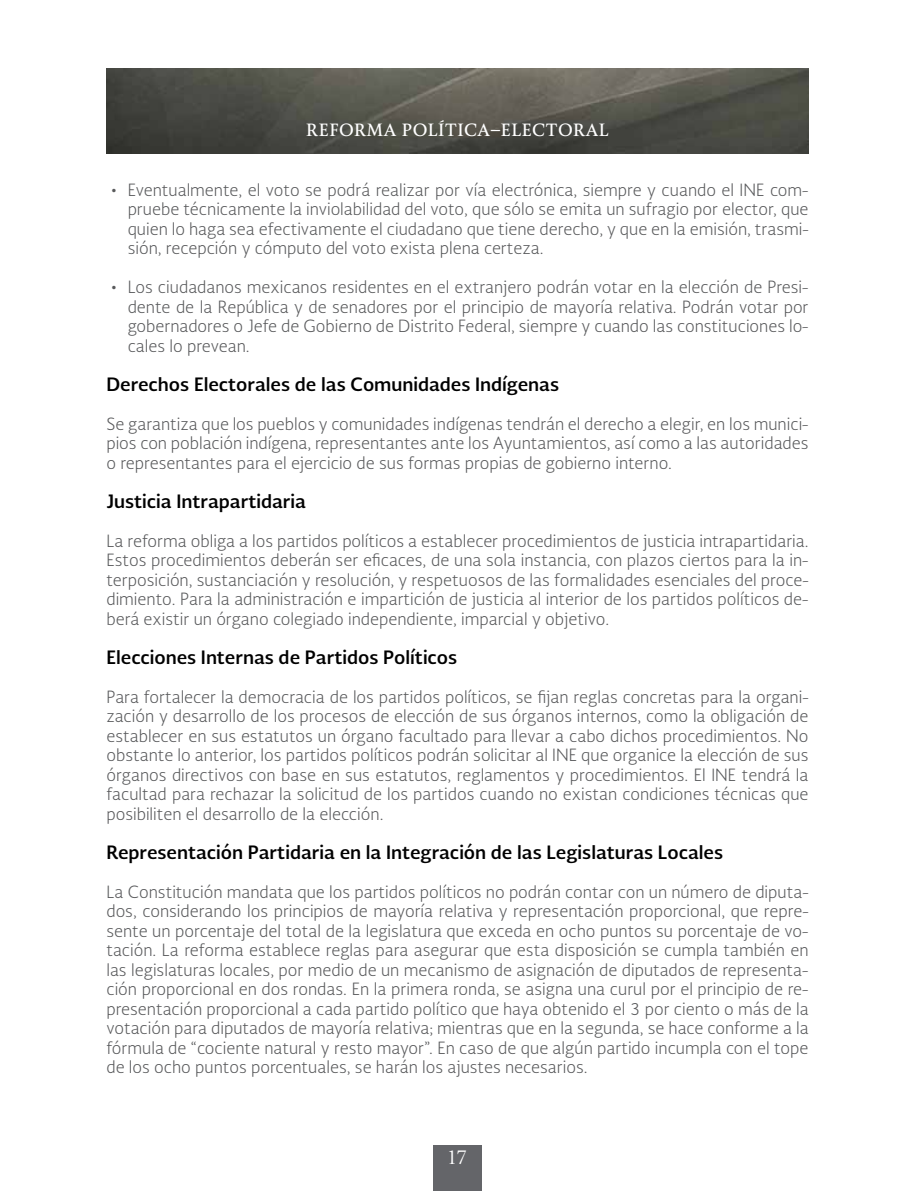
<style>
.page{position:relative;width:915px;height:1191px;background:#fff}
.page>*{position:absolute;margin:0;border:0;box-sizing:border-box;transform-origin:0 0}
.t1{font:700 18px "Soberana Sans";color:#000}
.t2{font:18px "Soberana Titular";color:#fff}
.t3{font:300 16.5px/19.5px "Soberana Sans";color:#58595b;text-align:justify}
.t4{font:700 16.5px "Soberana Titular";color:#fff}
</style>
<div class="page">
<img style="left:106px;top:68px;width:702px;height:85px">
<div style="left:433px;top:1145px;width:49px;height:46px;background:#646569"></div>
<p class="t4" style="left:306px;top:119px;width:304px">REFORMA POLÍTICA–ELECTORAL</p>
<p class="t3" style="left:128px;top:179px;width:682px;text-indent:-17px">• Eventualmente, el voto se podrá realizar por vía electrónica, siempre y cuando el INE com&shy;pruebe técnicamente la inviolabilidad del voto, que sólo se emita un sufragio por elector, que quien lo haga sea efectivamente el ciudadano que tiene derecho, y que en la emisión, trasmi&shy;sión, recepción y cómputo del voto exista plena certeza.</p>
<p class="t3" style="left:128px;top:277px;width:682px;text-indent:-17px">• Los ciudadanos mexicanos residentes en el extranjero podrán votar en la elección de Presi&shy;dente de la República y de senadores por el principio de mayoría relativa. Podrán votar por gobernadores o Jefe de Gobierno de Distrito Federal, siempre y cuando las constituciones lo&shy;cales lo prevean.</p>
<p class="t1" style="left:106px;top:372px;width:454px">Derechos Electorales de las Comunidades Indígenas</p>
<p class="t3" style="left:106px;top:413px;width:703px">Se garantiza que los pueblos y comunidades indígenas tendrán el derecho a elegir, en los munici&shy;pios con población indígena, representantes ante los Ayuntamientos, así como a las autoridades o representantes para el ejercicio de sus formas propias de gobierno interno.</p>
<p class="t1" style="left:106px;top:489px;width:201px">Justicia Intrapartidaria</p>
<p class="t3" style="left:106px;top:530px;width:703px">La reforma obliga a los partidos políticos a establecer procedimientos de justicia intrapartidaria.<br>Estos procedimientos deberán ser eficaces, de una sola instancia, con plazos ciertos para la in&shy;terposición, sustanciación y resolución, y respetuosos de las formalidades esenciales del proce&shy;dimiento. Para la administración e impartición de justicia al interior de los partidos políticos de&shy;berá existir un órgano colegiado independiente, imparcial y objetivo.</p>
<p class="t1" style="left:106px;top:645px;width:352px">Elecciones Internas de Partidos Políticos</p>
<p class="t3" style="left:106px;top:686px;width:703px">Para fortalecer la democracia de los partidos políticos, se fijan reglas concretas para la organi&shy;zación y desarrollo de los procesos de elección de sus órganos internos, como la obligación de establecer en sus estatutos un órgano facultado para llevar a cabo dichos procedimientos. No obstante lo anterior, los partidos políticos podrán solicitar al INE que organice la elección de sus órganos directivos con base en sus estatutos, reglamentos y procedimientos. El INE tendrá la facultad para rechazar la solicitud de los partidos cuando no existan condiciones técnicas que posibiliten el desarrollo de la elección.</p>
<p class="t1" style="left:106px;top:840px;width:618px">Representación Partidaria en la Integración de las Legislaturas Locales</p>
<p class="t3" style="left:106px;top:881px;width:703px">La Constitución mandata que los partidos políticos no podrán contar con un número de diputa&shy;dos, considerando los principios de mayoría relativa y representación proporcional, que repre&shy;sente un porcentaje del total de la legislatura que exceda en ocho puntos su porcentaje de vo&shy;tación. La reforma establece reglas para asegurar que esta disposición se cumpla también en las legislaturas locales, por medio de un mecanismo de asignación de diputados de representa&shy;ción proporcional en dos rondas. En la primera ronda, se asigna una curul por el principio de re&shy;presentación proporcional a cada partido político que haya obtenido el 3 por ciento o más de la votación para diputados de mayoría relativa; mientras que en la segunda, se hace conforme a la fórmula de “cociente natural y resto mayor”. En caso de que algún partido incumpla con el tope de los ocho puntos porcentuales, se harán los ajustes necesarios.</p>
<p class="t2" style="left:447px;top:1146px;width:21px">17</p>
</div>
